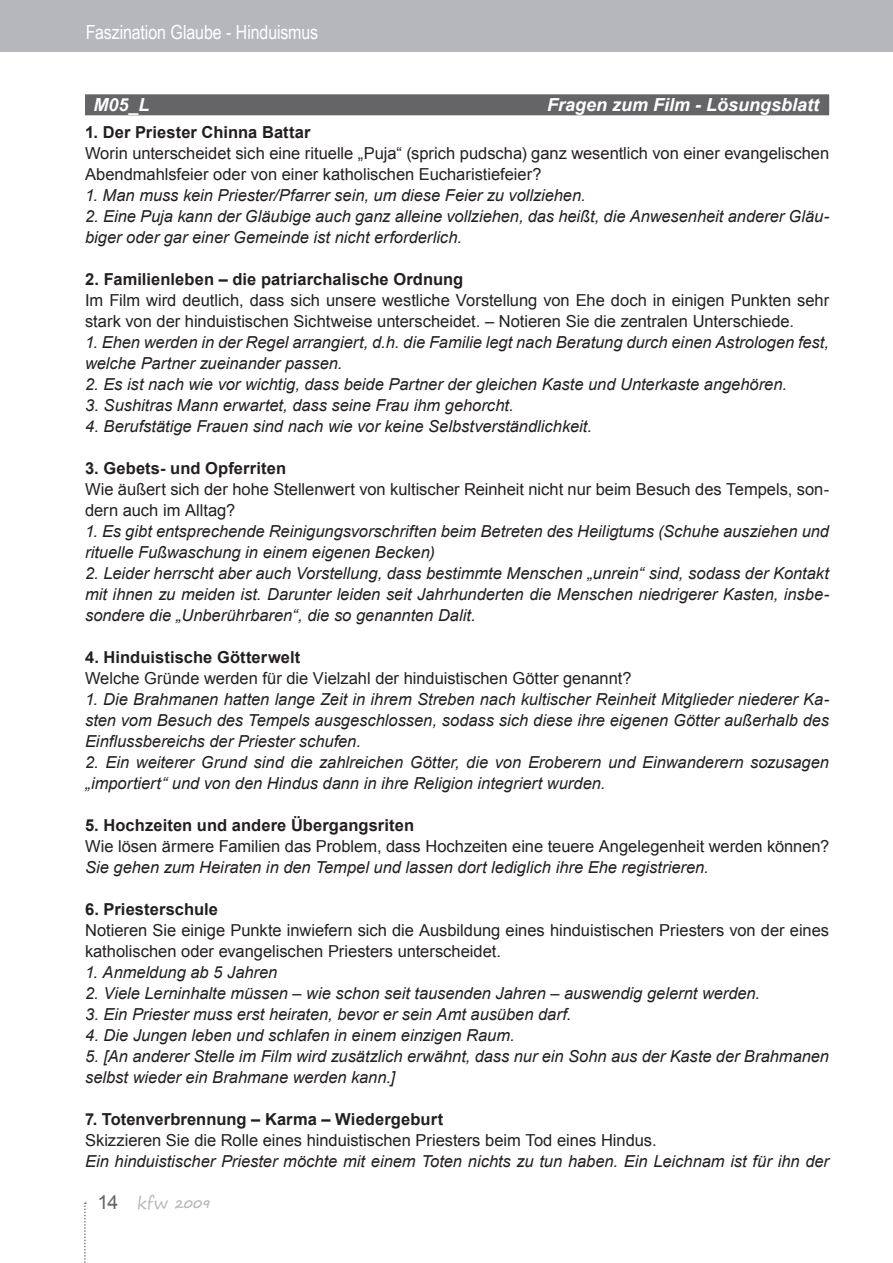
<style>
.page{position:relative;width:893px;height:1263px;background:#fff}
.page>*{position:absolute;margin:0;border:0;box-sizing:border-box;transform-origin:0 0}
.t1{font:19.5px "Arial Narrow";letter-spacing:-.005em;color:#fff}
.t2{font:italic 700 18px "Arial";color:#fff}
.t3{font:italic 16.5px/21px "Arial";letter-spacing:-.005em;color:#231f20}
.t4{font:16.5px/21px "Arial";color:#231f20}
.t5{font:700 16.5px "Arial";letter-spacing:.005em;color:#231f20}
.t6{font:700 12px "Segoe Print";color:#b6b7bb}
.s1{font-family:"Arial";font-weight:400;font-size:19.5px;color:#656568}
.s2{font-weight:400;font-size:16.5px}
</style>
<div class="page">
<div style="left:0;top:0;width:893px;height:52px;background:#b6b7bb"></div>
<svg style="left:84px;top:1202px;width:2px;height:61px"></svg>
<div style="left:85px;top:94px;width:744px;height:21px;background:#656568"></div>
<p class="t1" style="left:86px;top:18px;width:234px">Faszination Glaube - Hinduismus</p>
<p class="t2" style="left:94px;top:93px;width:58px">M05_L</p>
<p class="t2" style="left:547px;top:93px;width:274px">Fragen zum Film - Lösungsblatt</p>
<p class="t5" style="left:85px;top:121px;width:227px">1. Der Priester Chinna Battar</p>
<p class="t4" style="left:85px;top:143px;width:746px">Worin unterscheidet sich eine rituelle „Puja“ (sprich pudscha) ganz wesentlich von einer evangelischen<br>Abendmahlsfeier oder von einer katholischen Eucharistiefeier?</p>
<p class="t3" style="left:85px;top:185px;width:502px">1. Man muss kein Priester/Pfarrer sein, um diese Feier zu vollziehen.</p>
<p class="t3" style="left:85px;top:206px;width:746px">2. Eine Puja kann der Gläubige auch ganz alleine vollziehen, das heißt, die Anwesenheit anderer Gläu&shy;biger oder gar einer Gemeinde ist nicht erforderlich.</p>
<p class="t5" style="left:85px;top:268px;width:380px">2. Familienleben – die patriarchalische Ordnung</p>
<p class="t4" style="left:85px;top:290px;width:746px">Im Film wird deutlich, dass sich unsere westliche Vorstellung von Ehe doch in einigen Punkten sehr stark von der hinduistischen Sichtweise unterscheidet. – Notieren Sie die zentralen Unterschiede.</p>
<p class="t3" style="left:85px;top:332px;width:745px">1. Ehen werden in der Regel arrangiert, d.h. die Familie legt nach Beratung durch einen Astrologen fest, welche Partner zueinander passen.</p>
<p class="t3" style="left:85px;top:374px;width:703px">2. Es ist nach wie vor wichtig, dass beide Partner der gleichen Kaste und Unterkaste angehören.</p>
<p class="t3" style="left:85px;top:395px;width:430px">3. Sushitras Mann erwartet, dass seine Frau ihm gehorcht.</p>
<p class="t3" style="left:85px;top:416px;width:508px">4. Berufstätige Frauen sind nach wie vor keine Selbstverständlichkeit.</p>
<p class="t5" style="left:85px;top:457px;width:203px">3. Gebets- und Opferriten</p>
<p class="t4" style="left:85px;top:479px;width:746px">Wie äußert sich der hohe Stellenwert von kultischer Reinheit nicht nur beim Besuch des Tempels, son&shy;dern auch im Alltag?</p>
<p class="t3" style="left:85px;top:521px;width:746px">1. Es gibt entsprechende Reinigungsvorschriften beim Betreten des Heiligtums (Schuhe ausziehen und rituelle Fußwaschung in einem eigenen Becken)</p>
<p class="t3" style="left:85px;top:563px;width:746px;text-align:justify">2. Leider herrscht aber auch Vorstellung, dass bestimmte Menschen „unrein“ sind, sodass der Kontakt mit ihnen zu meiden ist. Darunter leiden seit Jahrhunderten die Menschen niedrigerer Kasten, insbe&shy;sondere die „Unberührbaren“, die so genannten Dalit.</p>
<p class="t5" style="left:85px;top:646px;width:217px">4. Hinduistische Götterwelt</p>
<p class="t4" style="left:85px;top:668px;width:548px">Welche Gründe werden für die Vielzahl der hinduistischen Götter genannt?</p>
<p class="t3" style="left:85px;top:689px;width:746px;text-align:justify">1. Die Brahmanen hatten lange Zeit in ihrem Streben nach kultischer Reinheit Mitglieder niederer Ka&shy;sten vom Besuch des Tempels ausgeschlossen, sodass sich diese ihre eigenen Götter außerhalb des Einflussbereichs der Priester schufen.</p>
<p class="t3" style="left:85px;top:752px;width:745px">2. Ein weiterer Grund sind die zahlreichen Götter, die von Eroberern und Einwanderern sozusagen „importiert“ und von den Hindus dann in ihre Religion integriert wurden.</p>
<p class="t5" style="left:85px;top:814px;width:331px">5. Hochzeiten und andere Übergangsriten</p>
<p class="t4" style="left:85px;top:836px;width:746px">Wie lösen ärmere Familien das Problem, dass Hochzeiten eine teuere Angelegenheit werden können?</p>
<p class="t3" style="left:85px;top:857px;width:625px">Sie gehen zum Heiraten in den Tempel und lassen dort lediglich ihre Ehe registrieren.</p>
<p class="t5" style="left:85px;top:898px;width:134px">6. Priesterschule</p>
<p class="t4" style="left:85px;top:920px;width:746px">Notieren Sie einige Punkte inwiefern sich die Ausbildung eines hinduistischen Priesters von der eines katholischen oder evangelischen Priesters unterscheidet.</p>
<p class="t3" style="left:85px;top:962px;width:194px">1. Anmeldung ab 5 Jahren</p>
<p class="t3" style="left:85px;top:983px;width:677px">2. Viele Lerninhalte müssen – wie schon seit tausenden Jahren – auswendig gelernt werden.</p>
<p class="t3" style="left:85px;top:1004px;width:488px">3. Ein Priester muss erst heiraten, bevor er sein Amt ausüben darf.</p>
<p class="t3" style="left:85px;top:1025px;width:431px">4. Die Jungen leben und schlafen in einem einzigen Raum.</p>
<p class="t3" style="left:85px;top:1046px;width:746px">5. [An anderer Stelle im Film wird zusätzlich erwähnt, dass nur ein Sohn aus der Kaste der Brahmanen selbst wieder ein Brahmane werden kann.]</p>
<p class="t5" style="left:85px;top:1108px;width:360px">7. Totenverbrennung – Karma – Wiedergeburt</p>
<p class="t4" style="left:85px;top:1130px;width:573px">Skizzieren Sie die Rolle eines hinduistischen Priesters beim Tod eines Hindus.</p>
<p class="t3" style="left:85px;top:1151px;width:745px">Ein hinduistischer Priester möchte mit einem Toten nichts zu tun haben. Ein Leichnam ist für ihn der</p>
<p class="t6" style="left:98px;top:1192px;width:115px"><span class="s1">14</span> <span class="s2">kfw</span> 2009</p>
</div>
